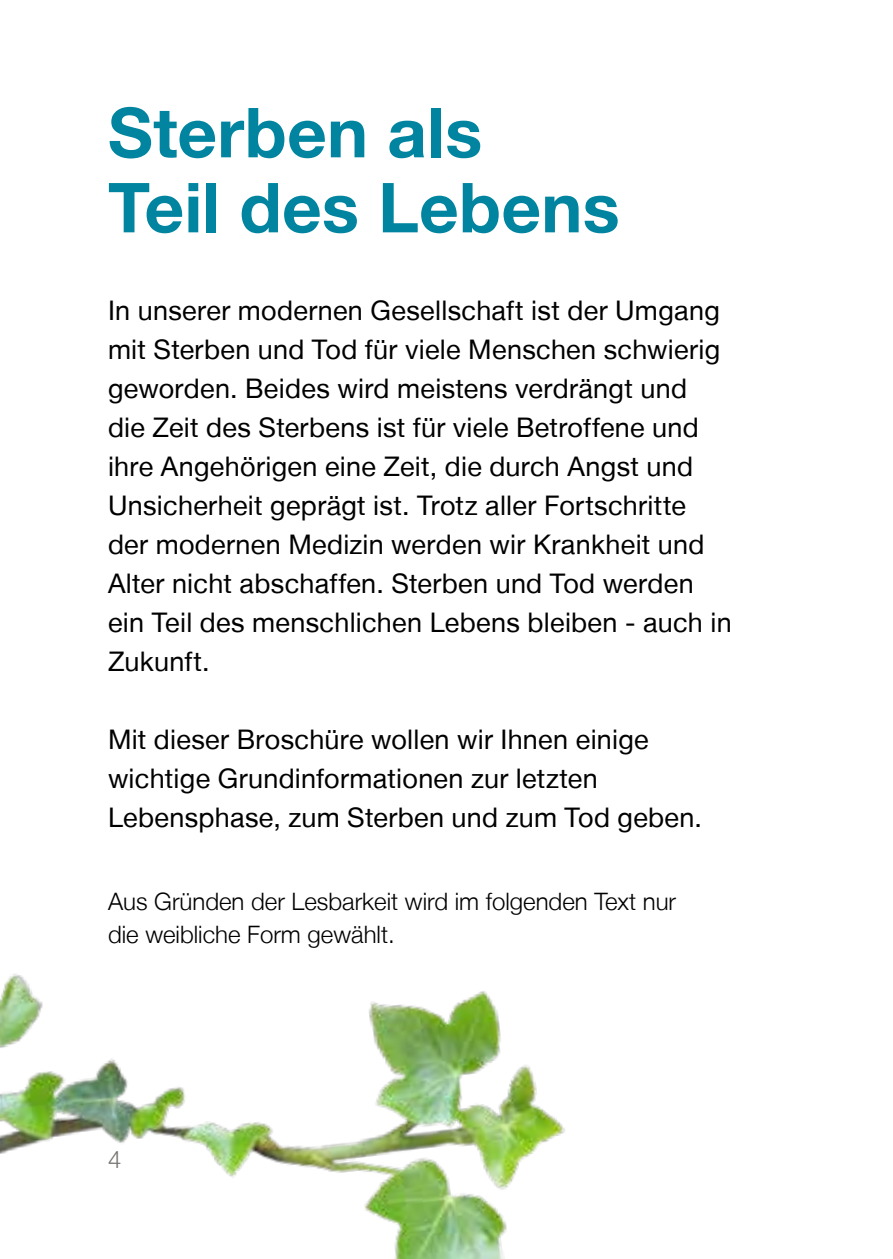
<style>
.page{position:relative;width:893px;height:1259px;background:#fff}
.page>*{position:absolute;margin:0;border:0;box-sizing:border-box;transform-origin:0 0}
.t1{font:700 69px/75px "Helvetica Neue LT";letter-spacing:.005em;color:#0084a0}
.t2{font:27px/39px "Helvetica Neue LT";letter-spacing:.01em;color:#000}
.t3{font:300 24px/33px "Helvetica Neue LT";color:#000}
.t4{font:300 24px "Helvetica Neue LT";color:#75726f}
</style>
<div class="page">
<img style="left:0;top:974px;width:565px;height:285px">
<h1 class="t1" style="left:108px;top:94px;width:513px">Sterben als<br>Teil des Lebens</h1>
<p class="t2" style="left:108px;top:290px;width:625px">In unserer modernen Gesellschaft ist der Umgang mit Sterben und Tod für viele Menschen schwierig geworden. Beides wird meistens verdrängt und<br>die Zeit des Sterbens ist für viele Betroffene und ihre Angehörigen eine Zeit, die durch Angst und Unsicherheit geprägt ist. Trotz aller Fortschritte der modernen Medizin werden wir Krankheit und Alter nicht abschaffen. Sterben und Tod werden ein Teil des menschlichen Lebens bleiben - auch in Zukunft.</p>
<p class="t2" style="left:108px;top:719px;width:596px">Mit dieser Broschüre wollen wir Ihnen einige wichtige Grundinformationen zur letzten<br>Lebensphase, zum Sterben und zum Tod geben.</p>
<p class="t3" style="left:108px;top:885px;width:570px">Aus Gründen der Lesbarkeit wird im folgenden Text nur die weibliche Form gewählt.</p>
<p class="t4" style="left:108px;top:1145px;width:15px">4</p>
</div>
